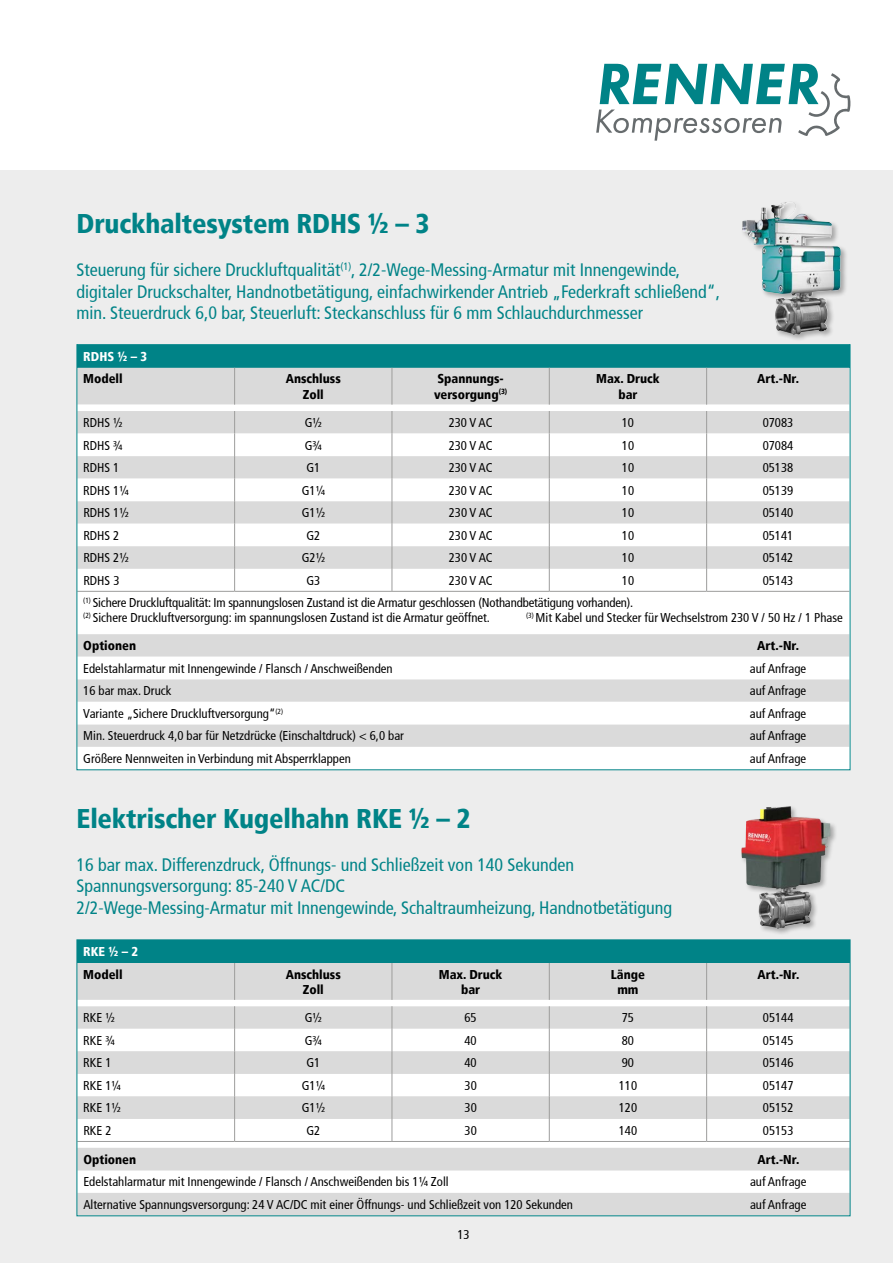
<style>
.page{position:relative;width:893px;height:1263px;background:#fff}
.page>*{position:absolute;margin:0;border:0;box-sizing:border-box;transform-origin:0 0}
.t1{font:900 condensed 27px "Frutiger";letter-spacing:-.01em;color:#008387}
.t2{font:condensed 18px/21.6px "Frutiger";color:#008387}
.t3{font:condensed 12.75px/15.3px "Frutiger";color:#000}
.t4{font:900 condensed 12.75px/15.3px "Frutiger";color:#000;text-align:center}
.t5{font:900 condensed 12.75px "Frutiger";color:#fff}
</style>
<div class="page">
<div style="left:0;top:170px;width:893px;height:1093px;background:#ededed"></div>
<svg style="left:596px;top:64px;width:254px;height:77px"></svg>
<div style="left:741px;top:200px;width:107px;height:142px;background:#000;opacity:.3"></div>
<img style="left:742px;top:202px;width:55px;height:102px">
<div style="left:77px;top:940px;width:773px;height:23px;background:#008387"></div>
<div style="left:79px;top:963px;width:769px;height:37px;background:#dadada"></div>
<div style="left:79px;top:1000px;width:769px;height:6px;background:#fff"></div>
<svg style="left:79px;top:1142px;width:769px;height:72px;background:#e8e8e8"></svg>
<hr style="left:234px;top:963px;width:1px;height:37px;background:#9d9d9c">
<hr style="left:392px;top:963px;width:1px;height:37px;background:#9d9d9c">
<hr style="left:549px;top:963px;width:1px;height:37px;background:#9d9d9c">
<hr style="left:706px;top:963px;width:1px;height:37px;background:#9d9d9c">
<hr style="left:77px;top:1141px;width:158px;height:1px;background:#9d9d9c">
<hr style="left:392px;top:1141px;width:157px;height:1px;background:#9d9d9c">
<hr style="left:549px;top:1141px;width:158px;height:1px;background:#9d9d9c">
<hr style="left:707px;top:1141px;width:143px;height:1px;background:#9d9d9c">
<svg style="left:79px;top:1006px;width:769px;height:135px;background:#ebebeb"></svg>
<hr style="left:235px;top:1141px;width:157px;height:1px;background:#9d9d9c">
<div style="left:77px;top:345px;width:772px;height:23px;background:#008387"></div>
<div style="left:79px;top:368px;width:769px;height:37px;background:#dadada"></div>
<div style="left:79px;top:405px;width:769px;height:223px;background:#fff"></div>
<hr style="left:234px;top:368px;width:1px;height:37px;background:#9d9d9c">
<hr style="left:392px;top:368px;width:1px;height:37px;background:#9d9d9c">
<hr style="left:549px;top:368px;width:1px;height:37px;background:#9d9d9c">
<hr style="left:706px;top:368px;width:1px;height:37px;background:#9d9d9c">
<svg style="left:79px;top:411px;width:769px;height:180px;background:#ececec"></svg>
<hr style="left:77px;top:591px;width:158px;height:1px;background:#9d9d9c">
<hr style="left:235px;top:591px;width:157px;height:1px;background:#9d9d9c">
<hr style="left:392px;top:591px;width:157px;height:1px;background:#9d9d9c">
<hr style="left:549px;top:591px;width:158px;height:1px;background:#9d9d9c">
<hr style="left:707px;top:591px;width:142px;height:1px;background:#9d9d9c">
<div style="left:79px;top:634px;width:769px;height:22px;background:#dadada"></div>
<svg style="left:79px;top:657px;width:769px;height:111px;background:#f0f0f0"></svg>
<div style="left:740px;top:805px;width:98px;height:131px;background:#000;opacity:.3"></div>
<img style="left:741px;top:806px;width:90px;height:123px">
<h1 class="t1" style="left:77px;top:207px;width:355px">Druckhaltesystem RDHS ½ – 3</h1>
<p class="t2" style="left:77px;top:259px;width:645px">Steuerung für sichere Druckluftqualität<sup>(1)</sup>, 2/2-Wege-Messing-Armatur mit Innengewinde, digitaler Druckschalter, Handnotbetätigung, einfachwirkender Antrieb „Federkraft schließend“, min. Steuerdruck 6,0 bar, Steuerluft: Steckanschluss für 6 mm Schlauchdurchmesser</p>
<p class="t5" style="left:83px;top:349px;width:65px">RDHS ½ – 3</p>
<p class="t4" style="left:83px;top:371px;width:41px">Modell</p>
<p class="t4" style="left:286px;top:371px;width:57px">Anschluss<br>Zoll</p>
<p class="t4" style="left:434px;top:371px;width:75px;text-align:left">Spannungs&shy;versorgung<sup>(3)</sup></p>
<p class="t4" style="left:596px;top:371px;width:65px">Max. Druck bar</p>
<p class="t4" style="left:757px;top:371px;width:43px">Art.-Nr.</p>
<p class="t3" style="left:83px;top:415px;width:41px">RDHS ½</p>
<p class="t3" style="left:305px;top:415px;width:18px">G½</p>
<p class="t3" style="left:449px;top:415px;width:45px">230 V AC</p>
<p class="t3" style="left:622px;top:415px;width:14px">10</p>
<p class="t3" style="left:763px;top:415px;width:32px">07083</p>
<p class="t3" style="left:83px;top:438px;width:41px">RDHS ¾</p>
<p class="t3" style="left:305px;top:438px;width:18px">G¾</p>
<p class="t3" style="left:449px;top:438px;width:45px">230 V AC</p>
<p class="t3" style="left:622px;top:438px;width:14px">10</p>
<p class="t3" style="left:763px;top:438px;width:32px">07084</p>
<p class="t3" style="left:83px;top:460px;width:38px">RDHS 1</p>
<p class="t3" style="left:306px;top:460px;width:15px">G1</p>
<p class="t3" style="left:449px;top:460px;width:45px">230 V AC</p>
<p class="t3" style="left:622px;top:460px;width:14px">10</p>
<p class="t3" style="left:763px;top:460px;width:32px">05138</p>
<p class="t3" style="left:83px;top:483px;width:47px">RDHS 1¼</p>
<p class="t3" style="left:302px;top:483px;width:25px">G1¼</p>
<p class="t3" style="left:449px;top:483px;width:45px">230 V AC</p>
<p class="t3" style="left:622px;top:483px;width:14px">10</p>
<p class="t3" style="left:763px;top:483px;width:32px">05139</p>
<p class="t3" style="left:83px;top:505px;width:47px">RDHS 1½</p>
<p class="t3" style="left:302px;top:505px;width:25px">G1½</p>
<p class="t3" style="left:449px;top:505px;width:45px">230 V AC</p>
<p class="t3" style="left:622px;top:505px;width:14px">10</p>
<p class="t3" style="left:763px;top:505px;width:32px">05140</p>
<p class="t3" style="left:83px;top:528px;width:38px">RDHS 2</p>
<p class="t3" style="left:306px;top:528px;width:15px">G2</p>
<p class="t3" style="left:449px;top:528px;width:45px">230 V AC</p>
<p class="t3" style="left:622px;top:528px;width:14px">10</p>
<p class="t3" style="left:763px;top:528px;width:32px">05141</p>
<p class="t3" style="left:83px;top:550px;width:47px">RDHS 2½</p>
<p class="t3" style="left:302px;top:550px;width:25px">G2½</p>
<p class="t3" style="left:449px;top:550px;width:45px">230 V AC</p>
<p class="t3" style="left:622px;top:550px;width:14px">10</p>
<p class="t3" style="left:763px;top:550px;width:32px">05142</p>
<p class="t3" style="left:83px;top:573px;width:38px">RDHS 3</p>
<p class="t3" style="left:306px;top:573px;width:15px">G3</p>
<p class="t3" style="left:449px;top:573px;width:45px">230 V AC</p>
<p class="t3" style="left:622px;top:573px;width:14px">10</p>
<p class="t3" style="left:763px;top:573px;width:32px">05143</p>
<p class="t3" style="left:83px;top:595px;width:551px"><sup>(1)</sup> Sichere Druckluftqualität: Im spannungslosen Zustand ist die Armatur geschlossen (Nothandbetätigung vorhanden). <sup>(2)</sup> Sichere Druckluftversorgung: im spannungslosen Zustand ist die Armatur geöffnet.</p>
<p class="t3" style="left:526px;top:610px;width:318px"><sup>(3)</sup> Mit Kabel und Stecker für Wechselstrom 230 V / 50 Hz / 1 Phase</p>
<p class="t4" style="left:83px;top:638px;width:54px">Optionen</p>
<p class="t4" style="left:757px;top:638px;width:43px">Art.-Nr.</p>
<p class="t3" style="left:83px;top:661px;width:311px">Edelstahlarmatur mit Innengewinde / Flansch / Anschweißenden</p>
<p class="t3" style="left:750px;top:661px;width:58px">auf Anfrage</p>
<p class="t3" style="left:83px;top:683px;width:90px">16 bar max. Druck</p>
<p class="t3" style="left:750px;top:683px;width:58px">auf Anfrage</p>
<p class="t3" style="left:83px;top:706px;width:201px">Variante „Sichere Druckluftversorgung“<sup>(2)</sup></p>
<p class="t3" style="left:750px;top:706px;width:58px">auf Anfrage</p>
<p class="t3" style="left:83px;top:728px;width:322px">Min. Steuerdruck 4,0 bar für Netzdrücke (Einschaltdruck) &lt; 6,0 bar</p>
<p class="t3" style="left:750px;top:728px;width:58px">auf Anfrage</p>
<p class="t3" style="left:83px;top:751px;width:269px">Größere Nennweiten in Verbindung mit Absperrklappen</p>
<p class="t3" style="left:750px;top:751px;width:58px">auf Anfrage</p>
<h1 class="t1" style="left:77px;top:802px;width:396px">Elektrischer Kugelhahn RKE ½ – 2</h1>
<h2 class="t2" style="left:77px;top:854px;width:597px">16 bar max. Differenzdruck, Öffnungs- und Schließzeit von 140 Sekunden<br>Spannungsversorgung: 85-240 V AC/DC<br>2/2-Wege-Messing-Armatur mit Innengewinde, Schaltraumheizung, Handnotbetätigung</h2>
<p class="t5" style="left:83px;top:944px;width:56px">RKE ½ – 2</p>
<p class="t4" style="left:83px;top:966px;width:41px">Modell</p>
<p class="t4" style="left:286px;top:966px;width:57px">Anschluss<br>Zoll</p>
<p class="t4" style="left:439px;top:966px;width:65px">Max. Druck bar</p>
<p class="t4" style="left:611px;top:966px;width:36px">Länge mm</p>
<p class="t4" style="left:757px;top:966px;width:43px">Art.-Nr.</p>
<p class="t3" style="left:83px;top:1010px;width:33px">RKE ½</p>
<p class="t3" style="left:305px;top:1010px;width:18px">G½</p>
<p class="t3" style="left:464px;top:1010px;width:14px">65</p>
<p class="t3" style="left:622px;top:1010px;width:14px">75</p>
<p class="t3" style="left:763px;top:1010px;width:32px">05144</p>
<p class="t3" style="left:83px;top:1033px;width:33px">RKE ¾</p>
<p class="t3" style="left:305px;top:1033px;width:18px">G¾</p>
<p class="t3" style="left:464px;top:1033px;width:14px">40</p>
<p class="t3" style="left:622px;top:1033px;width:14px">80</p>
<p class="t3" style="left:763px;top:1033px;width:32px">05145</p>
<p class="t3" style="left:83px;top:1055px;width:30px">RKE 1</p>
<p class="t3" style="left:306px;top:1055px;width:15px">G1</p>
<p class="t3" style="left:464px;top:1055px;width:14px">40</p>
<p class="t3" style="left:622px;top:1055px;width:14px">90</p>
<p class="t3" style="left:763px;top:1055px;width:32px">05146</p>
<p class="t3" style="left:83px;top:1078px;width:39px">RKE 1¼</p>
<p class="t3" style="left:302px;top:1078px;width:25px">G1¼</p>
<p class="t3" style="left:465px;top:1078px;width:14px">30</p>
<p class="t3" style="left:619px;top:1078px;width:20px">110</p>
<p class="t3" style="left:763px;top:1078px;width:32px">05147</p>
<p class="t3" style="left:83px;top:1100px;width:39px">RKE 1½</p>
<p class="t3" style="left:302px;top:1100px;width:25px">G1½</p>
<p class="t3" style="left:465px;top:1100px;width:14px">30</p>
<p class="t3" style="left:619px;top:1100px;width:20px">120</p>
<p class="t3" style="left:763px;top:1100px;width:32px">05152</p>
<p class="t3" style="left:83px;top:1123px;width:30px">RKE 2</p>
<p class="t3" style="left:306px;top:1123px;width:15px">G2</p>
<p class="t3" style="left:465px;top:1123px;width:14px">30</p>
<p class="t3" style="left:619px;top:1123px;width:20px">140</p>
<p class="t3" style="left:763px;top:1123px;width:32px">05153</p>
<p class="t4" style="left:83px;top:1152px;width:54px">Optionen</p>
<p class="t4" style="left:757px;top:1152px;width:43px">Art.-Nr.</p>
<p class="t3" style="left:83px;top:1174px;width:367px">Edelstahlarmatur mit Innengewinde / Flansch / Anschweißenden bis 1¼ Zoll</p>
<p class="t3" style="left:750px;top:1174px;width:58px">auf Anfrage</p>
<p class="t3" style="left:83px;top:1197px;width:491px">Alternative Spannungsversorgung: 24 V AC/DC mit einer Öffnungs- und Schließzeit von 120 Sekunden</p>
<p class="t3" style="left:750px;top:1197px;width:58px">auf Anfrage</p>
<p class="t3" style="left:457px;top:1226px;width:14px">13</p>
</div>
